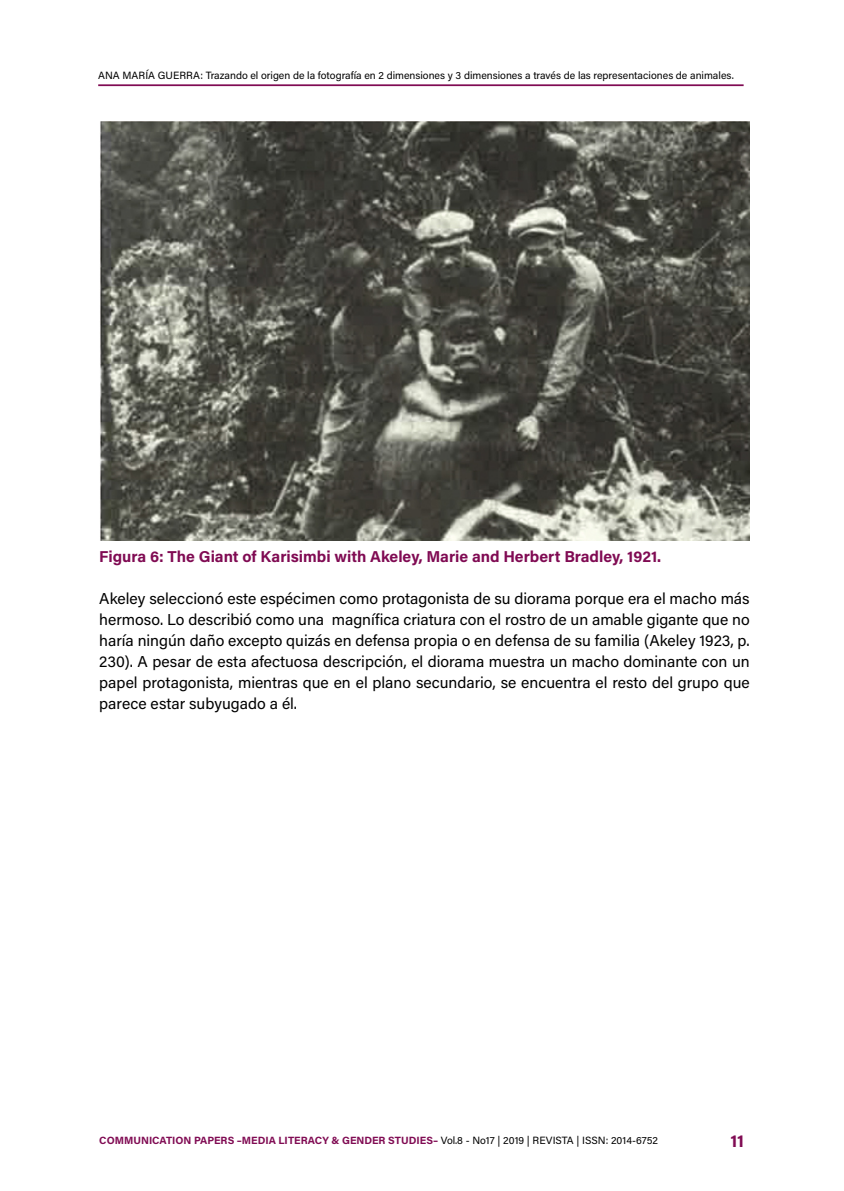
<style>
.page{position:relative;width:844px;height:1191px;background:#fff}
.page>*{position:absolute;margin:0;border:0;box-sizing:border-box;transform-origin:0 0}
.t1{font:700 17.5px "Acumin Pro";color:#800b53}
.t2{font:15.75px/21px "Acumin Pro";color:#000;text-align:justify}
.t3{font:700 15.75px "Acumin Pro";color:#800b53}
.t4{font:10.5px "Acumin Pro";color:#000}
.t5{font:700 10.5px "Acumin Pro";color:#800b53}
.s1{font-weight:400;color:#000}
</style>
<div class="page">
<hr style="left:98px;top:84px;width:645px;height:2px;background:#800b53">
<img style="left:100px;top:121px;width:649px;height:420px">
<p class="t4" style="left:98px;top:68px;width:637px">ANA MARÍA GUERRA: Trazando el origen de la fotografía en 2 dimensiones y 3 dimensiones a través de las representaciones de animales.</p>
<p class="t3" style="left:99px;top:545px;width:563px">Figura 6: The Giant of Karisimbi with Akeley, Marie and Herbert Bradley, 1921.</p>
<p class="t2" style="left:99px;top:587px;width:651px">Akeley seleccionó este espécimen como protagonista de su diorama porque era el macho más hermoso. Lo describió como una magnífica criatura con el rostro de un amable gigante que no haría ningún daño excepto quizás en defensa propia o en defensa de su familia (Akeley 1923, p.<br>230). A pesar de esta afectuosa descripción, el diorama muestra un macho dominante con un papel protagonista, mientras que en el plano secundario, se encuentra el resto del grupo que parece estar subyugado a él.</p>
<p class="t5" style="left:99px;top:1133px;width:560px">COMMUNICATION PAPERS –MEDIA LITERACY &amp; GENDER STUDIES– <span class="s1">Vol.8 - No17 | 2019 | REVISTA | ISSN: 2014-6752</span></p>
<p class="t1" style="left:730px;top:1128px;width:15px">11</p>
</div>
